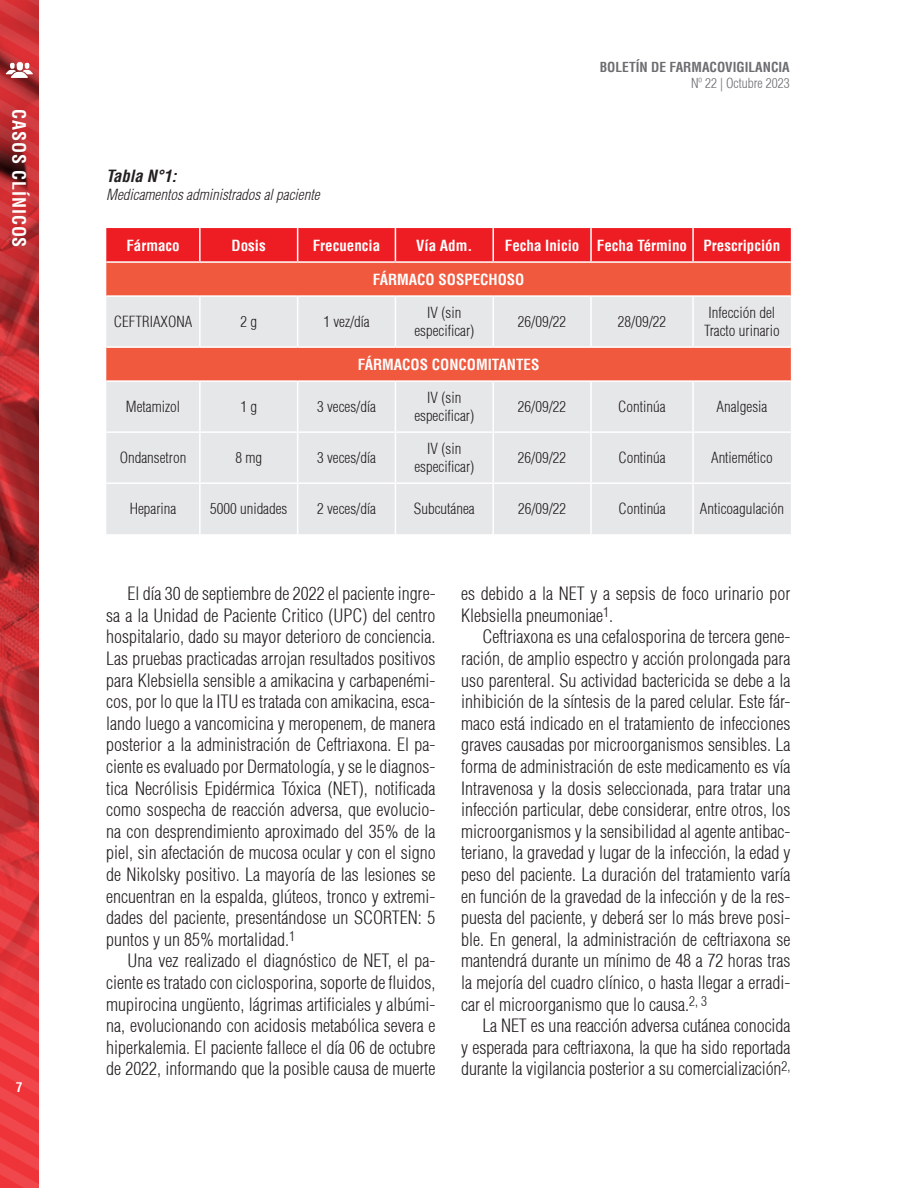
<style>
.page{position:relative;width:918px;height:1188px;background:#fff}
.page>*{position:absolute;margin:0;border:0;box-sizing:border-box;transform-origin:0 0}
.t1{font:300 condensed 18px/21.6px "Helvetica";color:#231f20;text-align:justify}
.t2{font:700 condensed 18px "Helvetica";letter-spacing:.05em;color:#fff}
.t3{font:italic 700 condensed 16.5px "Helvetica";color:#231f20}
.t4{font:300 condensed 15px/18px "Helvetica";color:#231f20;text-align:center}
.t5{font:700 condensed 15px "Helvetica";color:#fff}
.t6{font:italic 300 condensed 15px "Helvetica";color:#231f20}
.t7{font:700 condensed 13.5px "Helvetica";color:#6c6d70}
.t8{font:300 condensed 13.5px "Helvetica";color:#6c6d70}
.t9{font:700 condensed 13.5px "Helvetica";color:#fff}
</style>
<div class="page">
<svg style="left:0;top:0;width:39px;height:1188px;background:#c43236"></svg>
<div style="left:106px;top:228px;width:685px;height:33px;background:#ee1d23"></div>
<div style="left:106px;top:263px;width:685px;height:32px;background:#f0593e"></div>
<svg style="left:106px;top:297px;width:685px;height:237px;background:#e7d2d0"></svg>
<hr style="left:199px;top:228px;width:2px;height:33px;background:#fff">
<hr style="left:297px;top:228px;width:1px;height:33px;background:#fff">
<hr style="left:395px;top:228px;width:1px;height:33px;background:#fff">
<hr style="left:492px;top:228px;width:2px;height:33px;background:#fff">
<hr style="left:590px;top:228px;width:2px;height:33px;background:#fff">
<hr style="left:692px;top:228px;width:2px;height:33px;background:#fff">
<hr style="left:199px;top:297px;width:2px;height:49px;background:#fff">
<hr style="left:297px;top:297px;width:1px;height:49px;background:#fff">
<hr style="left:395px;top:297px;width:1px;height:49px;background:#fff">
<hr style="left:492px;top:297px;width:2px;height:49px;background:#fff">
<hr style="left:590px;top:297px;width:2px;height:49px;background:#fff">
<hr style="left:692px;top:297px;width:2px;height:49px;background:#fff">
<hr style="left:106px;top:346px;width:94px;height:2px;background:#fff">
<hr style="left:200px;top:346px;width:98px;height:2px;background:#fff">
<hr style="left:298px;top:346px;width:97px;height:2px;background:#fff">
<hr style="left:395px;top:346px;width:98px;height:2px;background:#fff">
<hr style="left:493px;top:346px;width:98px;height:2px;background:#fff">
<hr style="left:591px;top:346px;width:102px;height:2px;background:#fff">
<hr style="left:693px;top:346px;width:98px;height:2px;background:#fff">
<hr style="left:106px;top:380px;width:94px;height:2px;background:#fff">
<hr style="left:200px;top:380px;width:98px;height:2px;background:#fff">
<hr style="left:199px;top:382px;width:2px;height:49px;background:#fff">
<hr style="left:298px;top:380px;width:97px;height:2px;background:#fff">
<hr style="left:297px;top:382px;width:1px;height:49px;background:#fff">
<hr style="left:395px;top:380px;width:98px;height:2px;background:#fff">
<hr style="left:395px;top:382px;width:1px;height:49px;background:#fff">
<hr style="left:493px;top:380px;width:98px;height:2px;background:#fff">
<hr style="left:492px;top:382px;width:2px;height:49px;background:#fff">
<hr style="left:591px;top:380px;width:102px;height:2px;background:#fff">
<hr style="left:590px;top:382px;width:2px;height:49px;background:#fff">
<hr style="left:693px;top:380px;width:98px;height:2px;background:#fff">
<hr style="left:692px;top:382px;width:2px;height:49px;background:#fff">
<hr style="left:106px;top:431px;width:94px;height:2px;background:#fff">
<hr style="left:200px;top:431px;width:98px;height:2px;background:#fff">
<hr style="left:199px;top:433px;width:2px;height:49px;background:#fff">
<hr style="left:298px;top:431px;width:97px;height:2px;background:#fff">
<hr style="left:297px;top:433px;width:1px;height:49px;background:#fff">
<hr style="left:395px;top:431px;width:98px;height:2px;background:#fff">
<hr style="left:395px;top:433px;width:1px;height:49px;background:#fff">
<hr style="left:493px;top:431px;width:98px;height:2px;background:#fff">
<hr style="left:492px;top:433px;width:2px;height:49px;background:#fff">
<hr style="left:591px;top:431px;width:102px;height:2px;background:#fff">
<hr style="left:590px;top:433px;width:2px;height:49px;background:#fff">
<hr style="left:693px;top:431px;width:98px;height:2px;background:#fff">
<hr style="left:692px;top:433px;width:2px;height:49px;background:#fff">
<hr style="left:106px;top:482px;width:94px;height:2px;background:#fff">
<hr style="left:200px;top:482px;width:98px;height:2px;background:#fff">
<hr style="left:199px;top:484px;width:2px;height:50px;background:#fff">
<hr style="left:298px;top:482px;width:97px;height:2px;background:#fff">
<hr style="left:297px;top:484px;width:1px;height:50px;background:#fff">
<hr style="left:395px;top:482px;width:98px;height:2px;background:#fff">
<hr style="left:395px;top:484px;width:1px;height:50px;background:#fff">
<hr style="left:493px;top:482px;width:98px;height:2px;background:#fff">
<hr style="left:492px;top:484px;width:2px;height:50px;background:#fff">
<hr style="left:591px;top:482px;width:102px;height:2px;background:#fff">
<hr style="left:590px;top:484px;width:2px;height:50px;background:#fff">
<hr style="left:693px;top:482px;width:98px;height:2px;background:#fff">
<hr style="left:692px;top:484px;width:2px;height:50px;background:#fff">
<p class="t2" style="left:30px;top:109px;width:140px;rotate:90deg">CASOS CLÍNICOS</p>
<p class="t9" style="left:16px;top:1078px;width:8px">7</p>
<p class="t7" style="left:600px;top:59px;width:192px">BOLETÍN DE FARMACOVIGILANCIA</p>
<p class="t8" style="left:691px;top:75px;width:100px">Nº 22 | Octubre 2023</p>
<p class="t3" style="left:106px;top:166px;width:72px">Tabla N°1:</p>
<p class="t6" style="left:106px;top:186px;width:215px">Medicamentos administrados al paciente</p>
<p class="t5" style="left:126px;top:236px;width:55px">Fármaco</p>
<p class="t5" style="left:232px;top:236px;width:36px">Dosis</p>
<p class="t5" style="left:313px;top:236px;width:69px">Frecuencia</p>
<p class="t5" style="left:416px;top:236px;width:58px">Vía Adm.</p>
<p class="t5" style="left:505px;top:236px;width:277px">Fecha Inicio Fecha Término Prescripción</p>
<p class="t5" style="left:373px;top:270px;width:153px">FÁRMACO SOSPECHOSO</p>
<p class="t4" style="left:114px;top:313px;width:80px">CEFTRIAXONA</p>
<p class="t4" style="left:240px;top:313px;width:18px">2 g</p>
<p class="t4" style="left:323px;top:313px;width:48px">1 vez/día</p>
<p class="t4" style="left:414px;top:304px;width:61px">IV (sin especificar)</p>
<p class="t4" style="left:518px;top:313px;width:50px">26/09/22</p>
<p class="t4" style="left:618px;top:313px;width:50px">28/09/22</p>
<p class="t4" style="left:704px;top:304px;width:77px;text-align:left">Infección del<br>Tracto urinario</p>
<p class="t5" style="left:358px;top:355px;width:183px">FÁRMACOS CONCOMITANTES</p>
<p class="t4" style="left:126px;top:398px;width:56px">Metamizol</p>
<p class="t4" style="left:240px;top:398px;width:18px">1 g</p>
<p class="t4" style="left:317px;top:398px;width:60px">3 veces/día</p>
<p class="t4" style="left:414px;top:389px;width:61px">IV (sin especificar)</p>
<p class="t4" style="left:518px;top:398px;width:50px">26/09/22</p>
<p class="t4" style="left:618px;top:398px;width:49px">Continúa</p>
<p class="t4" style="left:717px;top:398px;width:52px">Analgesia</p>
<p class="t4" style="left:120px;top:449px;width:68px">Ondansetron</p>
<p class="t4" style="left:235px;top:449px;width:28px">8 mg</p>
<p class="t4" style="left:317px;top:449px;width:60px">3 veces/día</p>
<p class="t4" style="left:414px;top:440px;width:61px">IV (sin especificar)</p>
<p class="t4" style="left:518px;top:449px;width:50px">26/09/22</p>
<p class="t4" style="left:618px;top:449px;width:49px">Continúa</p>
<p class="t4" style="left:711px;top:449px;width:63px">Antiemético</p>
<p class="t4" style="left:130px;top:500px;width:48px">Heparina</p>
<p class="t4" style="left:210px;top:500px;width:79px">5000 unidades</p>
<p class="t4" style="left:317px;top:500px;width:60px">2 veces/día</p>
<p class="t4" style="left:414px;top:500px;width:62px">Subcutánea</p>
<p class="t4" style="left:518px;top:500px;width:50px">26/09/22</p>
<p class="t4" style="left:618px;top:500px;width:49px">Continúa</p>
<p class="t4" style="left:700px;top:500px;width:86px">Anticoagulación</p>
<p class="t1" style="left:106px;top:583px;width:331px;text-indent:21px">El día 30 de septiembre de 2022 el paciente ingre&shy;sa a la Unidad de Paciente Critico (UPC) del centro hospitalario, dado su mayor deterioro de conciencia.<br>Las pruebas practicadas arrojan resultados positivos para Klebsiella sensible a amikacina y carbapenémi&shy;cos, por lo que la ITU es tratada con amikacina, esca&shy;lando luego a vancomicina y meropenem, de manera posterior a la administración de Ceftriaxona. El pa&shy;ciente es evaluado por Dermatología, y se le diagnos&shy;tica Necrólisis Epidérmica Tóxica (NET), notificada como sospecha de reacción adversa, que evolucio&shy;na con desprendimiento aproximado del 35% de la piel, sin afectación de mucosa ocular y con el signo de Nikolsky positivo. La mayoría de las lesiones se encuentran en la espalda, glúteos, tronco y extremi&shy;dades del paciente, presentándose un SCORTEN: 5 puntos y un 85% mortalidad.<sup>1</sup></p>
<p class="t1" style="left:106px;top:950px;width:331px;text-indent:21px">Una vez realizado el diagnóstico de NET, el pa&shy;ciente es tratado con ciclosporina, soporte de fluidos, mupirocina ungüento, lágrimas artificiales y albúmi&shy;na, evolucionando con acidosis metabólica severa e hiperkalemia. El paciente fallece el día 06 de octubre de 2022, informando que la posible causa de muerte</p>
<p class="t1" style="left:461px;top:583px;width:331px">es debido a la NET y a sepsis de foco urinario por<br>Klebsiella pneumoniae<sup>1</sup>.</p>
<p class="t1" style="left:461px;top:626px;width:331px;text-indent:21px">Ceftriaxona es una cefalosporina de tercera gene&shy;ración, de amplio espectro y acción prolongada para uso parenteral. Su actividad bactericida se debe a la inhibición de la síntesis de la pared celular. Este fár&shy;maco está indicado en el tratamiento de infecciones graves causadas por microorganismos sensibles. La forma de administración de este medicamento es vía Intravenosa y la dosis seleccionada, para tratar una infección particular, debe considerar, entre otros, los microorganismos y la sensibilidad al agente antibac&shy;teriano, la gravedad y lugar de la infección, la edad y peso del paciente. La duración del tratamiento varía en función de la gravedad de la infección y de la res&shy;puesta del paciente, y deberá ser lo más breve posi&shy;ble. En general, la administración de ceftriaxona se mantendrá durante un mínimo de 48 a 72 horas tras la mejoría del cuadro clínico, o hasta llegar a erradi&shy;car el microorganismo que lo causa.<sup>2,</sup> <sup>3</sup></p>
<p class="t1" style="left:461px;top:1015px;width:331px;text-indent:21px">La NET es una reacción adversa cutánea conocida y esperada para ceftriaxona, la que ha sido reportada durante la vigilancia posterior a su comercialización<sup>2,</sup></p>
</div>
